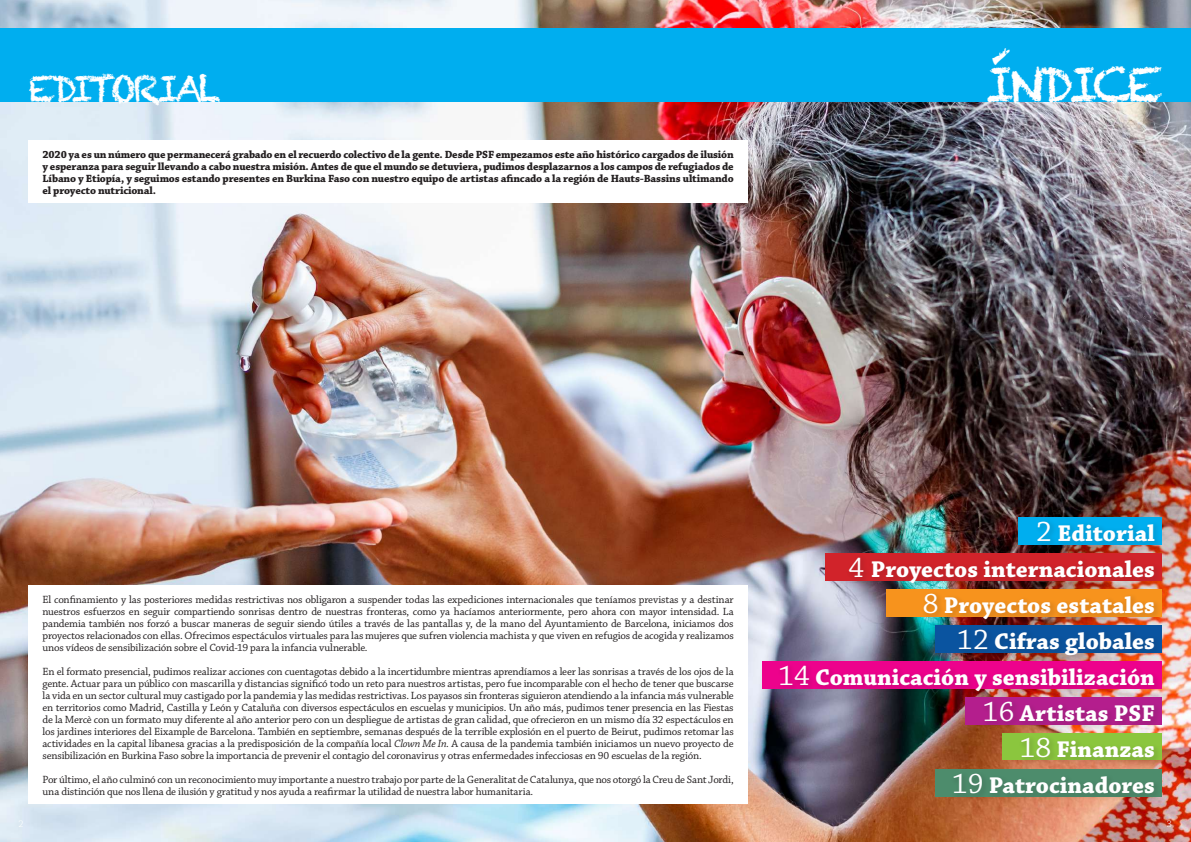
<style>
.page{position:relative;width:1191px;height:842px;background:#fff}
.page>*{position:absolute;margin:0;border:0;box-sizing:border-box;transform-origin:0 0}
.t1{font:48px "Chalkduster";letter-spacing:-.1em;color:#fff}
.t2{font:36px "Chalkduster";letter-spacing:-.11em;color:#fff}
.t3{font:700 24px/36px "Chaparral Pro";color:#fff;text-align:right}
.t4{font:11px/12px "Chaparral Pro";letter-spacing:-.015em;color:#231f20;text-align:justify}
.t5{font:700 11px/12px "Chaparral Pro";letter-spacing:-.015em;color:#231f20;text-align:justify}
.t6{font:300 10px "Chaparral Pro";color:#fff}
.s1{font-style:italic}
.s2{font-weight:400;font-size:30px}
</style>
<div class="page">
<img style="left:0;top:0;width:1191px;height:842px">
<div style="left:1018px;top:517px;width:143px;height:28px;background:#00aeef"></div>
<div style="left:762px;top:661px;width:399px;height:28px;background:#ed028c"></div>
<div style="left:776px;top:518px;width:386px;height:283px;background:#231f20;opacity:.1"></div>
<div style="left:28px;top:585px;width:720px;height:219px;background:#fff"></div>
<div style="left:28px;top:140px;width:720px;height:63px;background:#fff"></div>
<div style="left:0;top:28px;width:595px;height:73px;background:#00aeef"></div>
<div style="left:595px;top:28px;width:596px;height:73px;background:#00aeef"></div>
<h2 class="t2" style="left:28px;top:68px;width:194px">EDITORIAL</h2>
<p class="t5" style="left:43px;top:149px;width:692px">2020 ya es un número que permanecerá grabado en el recuerdo colectivo de la gente. Desde PSF empezamos este año histórico cargados de ilusión y esperanza para seguir llevando a cabo nuestra misión. Antes de que el mundo se detuviera, pudimos desplazarnos a los campos de refugiados de Líbano y Etiopía, y seguimos estando presentes en Burkina Faso con nuestro equipo de artistas afincado a la región de Hauts-Bassins ultimando el proyecto nutricional.</p>
<h1 class="t1" style="left:986px;top:57px;width:178px">ÍNDICE</h1>
<p class="t4" style="left:43px;top:594px;width:693px">El confinamiento y las posteriores medidas restrictivas nos obligaron a suspender todas las expediciones internacionales que teníamos previstas y a destinar nuestros esfuerzos en seguir compartiendo sonrisas dentro de nuestras fronteras, como ya hacíamos anteriormente, pero ahora con mayor intensidad. La pandemia también nos forzó a buscar maneras de seguir siendo útiles a través de las pantallas y, de la mano del Ayuntamiento de Barcelona, iniciamos dos proyectos relacionados con ellas. Ofrecimos espectáculos virtuales para las mujeres que sufren violencia machista y que viven en refugios de acogida y realizamos unos vídeos de sensibilización sobre el Covid-19 para la infancia vulnerable.</p>
<p class="t4" style="left:43px;top:666px;width:693px">En el formato presencial, pudimos realizar acciones con cuentagotas debido a la incertidumbre mientras aprendíamos a leer las sonrisas a través de los ojos de la gente. Actuar para un público con mascarilla y distancias significó todo un reto para nuestros artistas, pero fue incomparable con el hecho de tener que buscarse la vida en un sector cultural muy castigado por la pandemia y las medidas restrictivas. Los payasos sin fronteras siguieron atendiendo a la infancia más vulnerable en territorios como Madrid, Castilla y León y Cataluña con diversos espectáculos en escuelas y municipios. Un año más, pudimos tener presencia en las Fiestas de la Mercè con un formato muy diferente al año anterior pero con un despliegue de artistas de gran calidad, que ofrecieron en un mismo día 32 espectáculos en los jardines interiores del Eixample de Barcelona. También en septiembre, semanas después de la terrible explosión en el puerto de Beirut, pudimos retomar las actividades en la capital libanesa gracias a la predisposición de la compañía local <span class="s1">Clown Me In</span>. A causa de la pandemia también iniciamos un nuevo proyecto de sensibilización en Burkina Faso sobre la importancia de prevenir el contagio del coronavirus y otras enfermedades infecciosas en 90 escuelas de la región.</p>
<p class="t4" style="left:43px;top:774px;width:692px">Por último, el año culminó con un reconocimiento muy importante a nuestro trabajo por parte de la Generalitat de Catalunya, que nos otorgó la Creu de Sant Jordi, una distinción que nos llena de ilusión y gratitud y nos ayuda a reafirmar la utilidad de nuestra labor humanitaria.</p>
<h3 class="t3" style="left:778px;top:516px;width:378px"><span class="s2">2</span> Editorial<br><span class="s2">4</span> Proyectos internacionales<br><span class="s2">8</span> Proyectos estatales<br><span class="s2">12</span> Cifras globales<br><span class="s2">14</span> Comunicación y sensibilización<br><span class="s2">16</span> Artistas PSF<br><span class="s2">18</span> Finanzas<br><span class="s2">19</span> Patrocinadores</h3>
<p class="t6" style="left:1166px;top:818px;width:7px">3</p>
</div>
